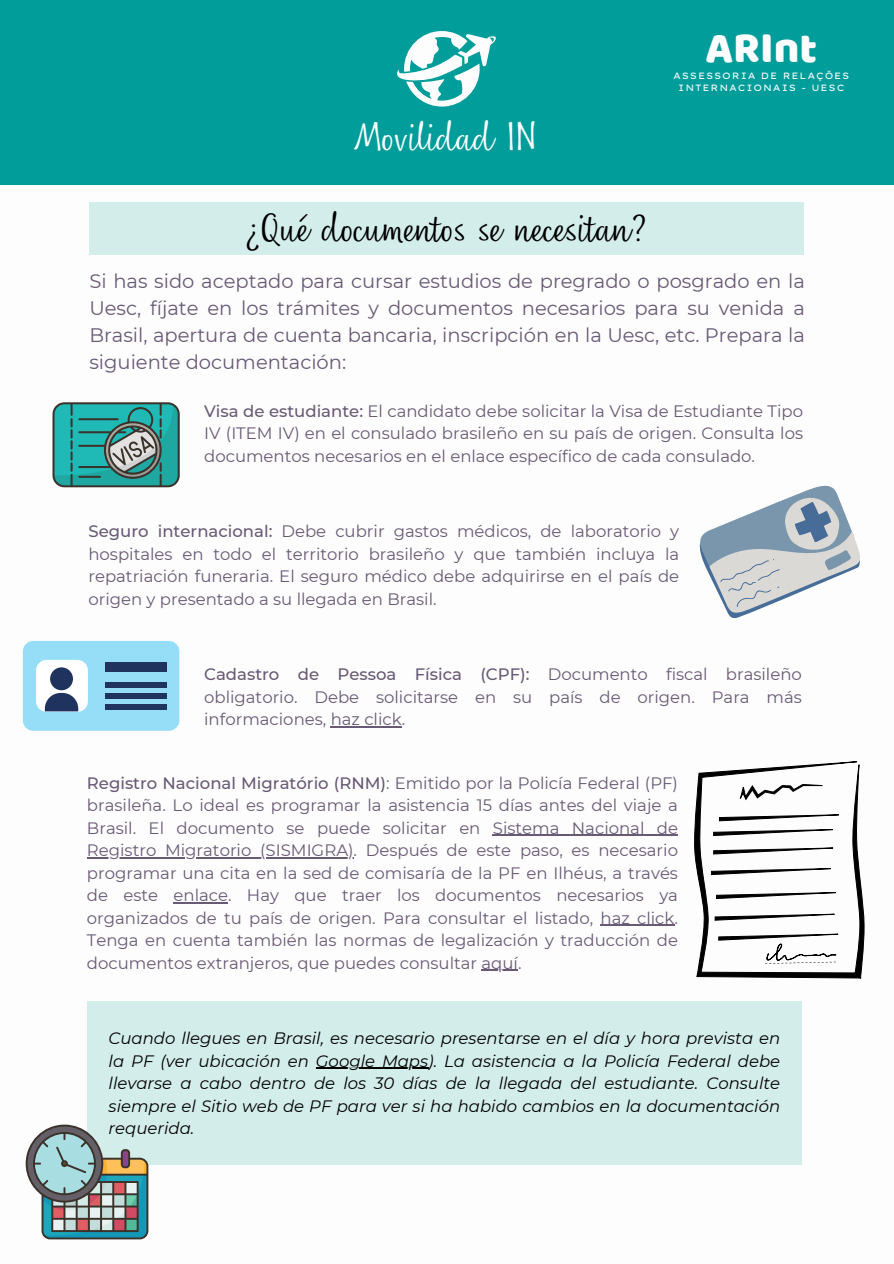
<style>
.page{position:relative;width:894px;height:1264px;background:#fff}
.page>*{position:absolute;margin:0;border:0;box-sizing:border-box;transform-origin:0 0}
.t1{font:44.25px "Baloo";color:#fdfdfd}
.t2{font:36.45px "Nefelibata Script";color:#000}
.t3{font:36.45px "Nefelibata Script";color:#fdfdfd}
.t4{font:19.5px/27px "Montserrat";color:#685974;text-align:justify}
.t5{font:16.5px/22.5px "Montserrat";color:#685974;text-align:justify}
.t6{font:italic 16.5px/22.5px "Montserrat";color:#000}
.t7{font:9.15px/12.1px "Lexend Giga";letter-spacing:.095em;color:#fdfdfd;text-align:center}
.s1{font-weight:500}
</style>
<div class="page">
<div style="left:0;top:0;width:893px;height:184px;background:#009d9a"></div>
<div style="left:89px;top:202px;width:715px;height:53px;background:#d3edea"></div>
<div style="left:87px;top:1001px;width:714px;height:163px;background:#d3edea"></div>
<hr style="left:316px;top:1067px;width:112px;height:1px;background:#000">
<svg style="left:397px;top:31px;width:99px;height:75px"></svg>
<svg style="left:52px;top:402px;width:128px;height:85px;background:#3e9c97"></svg>
<hr style="left:78px;top:418px;width:41px;height:2px;background:#3a322b">
<hr style="left:78px;top:476px;width:23px;height:2px;background:#3a322b">
<svg style="left:699px;top:485px;width:161px;height:133px"></svg>
<div style="left:23px;top:641px;width:156px;height:89px;background:#96ddf8;border-radius:11px"></div>
<div style="left:105px;top:662px;width:62px;height:10px;background:#20335f"></div>
<div style="left:105px;top:682px;width:62px;height:6px;background:#20335f"></div>
<div style="left:105px;top:693px;width:62px;height:5px;background:#20335f"></div>
<div style="left:105px;top:704px;width:62px;height:5px;background:#20335f"></div>
<div style="left:36px;top:660px;width:52px;height:52px;background:#fff;border-radius:11px"></div>
<div style="left:50px;top:667px;width:23px;height:23px;background:#20335f;border-radius:50%"></div>
<svg style="left:45px;top:693px;width:33px;height:18px"></svg>
<svg style="left:694px;top:761px;width:170px;height:217px"></svg>
<svg style="left:26px;top:1124px;width:122px;height:115px"></svg>
<hr style="left:330px;top:726px;width:71px;height:1px;background:#685974">
<hr style="left:492px;top:834px;width:185px;height:2px;background:#685974">
<hr style="left:87px;top:857px;width:266px;height:1px;background:#685974">
<hr style="left:173px;top:902px;width:55px;height:1px;background:#685974">
<hr style="left:600px;top:924px;width:74px;height:2px;background:#685974">
<hr style="left:481px;top:969px;width:37px;height:2px;background:#685974">
<h3 class="t3" style="left:354px;top:111px;width:186px">Movilidad IN</h3>
<p class="t2" style="left:245px;top:202px;width:403px">¿Qué documentos se necesitan?</p>
<p class="t1" style="left:705px;top:20px;width:113px">ARInt</p>
<p class="t7" style="left:672px;top:69px;width:178px">ASSESSORIA DE RELAÇÕES<br>INTERNACIONAIS - UESC</p>
<h2 class="t4" style="left:89px;top:267px;width:716px">Si has sido aceptado para cursar estudios de pregrado o posgrado en la Uesc, fíjate en los trámites y documentos necesarios para su venida a Brasil, apertura de cuenta bancaria, inscripción en la Uesc, etc. Prepara la siguiente documentación:</h2>
<p class="t5" style="left:204px;top:399px;width:600px"><span class="s1">Visa de estudiante:</span> El candidato debe solicitar la Visa de Estudiante Tipo IV (ITEM IV) en el consulado brasileño en su país de origen. Consulta los documentos necesarios en el enlace específico de cada consulado.</p>
<p class="t5" style="left:88px;top:520px;width:592px"><span class="s1">Seguro internacional:</span> Debe cubrir gastos médicos, de laboratorio y hospitales en todo el territorio brasileño y que también incluya la repatriación funeraria. El seguro médico debe adquirirse en el país de origen y presentado a su llegada en Brasil.</p>
<p class="t5" style="left:204px;top:663px;width:599px"><span class="s1">Cadastro de Pessoa Física (CPF):</span> Documento fiscal brasileño obligatorio. Debe solicitarse en su país de origen. Para más informaciones, haz click.</p>
<p class="t5" style="left:87px;top:771px;width:592px"><span class="s1">Registro Nacional Migratório (RNM)</span>: Emitido por la Policía Federal (PF) brasileña. Lo ideal es programar la asistencia 15 días antes del viaje a Brasil. El documento se puede solicitar en Sistema Nacional de</p>
<p class="t5" style="left:87px;top:839px;width:592px">Registro Migratorio (SISMIGRA). Después de este paso, es necesario programar una cita en la sed de comisaría de la PF en Ilhéus, a través de este enlace. Hay que traer los documentos necesarios ya organizados de tu país de origen. Para consultar el listado, haz click.<br>Tenga en cuenta también las normas de legalización y traducción de documentos extranjeros, que puedes consultar aquí.</p>
<h1 class="t6" style="left:109px;top:1027px;width:672px">Cuando llegues en Brasil, es necesario presentarse en el día y hora prevista en la PF (ver ubicación en Google Maps). La asistencia a la Policía Federal debe</h1>
<h2 class="t6" style="left:109px;top:1072px;width:672px;text-align:justify">llevarse a cabo dentro de los 30 días de la llegada del estudiante. Consulte siempre el Sitio web de PF para ver si ha habido cambios en la documentación requerida.</h2>
</div>
